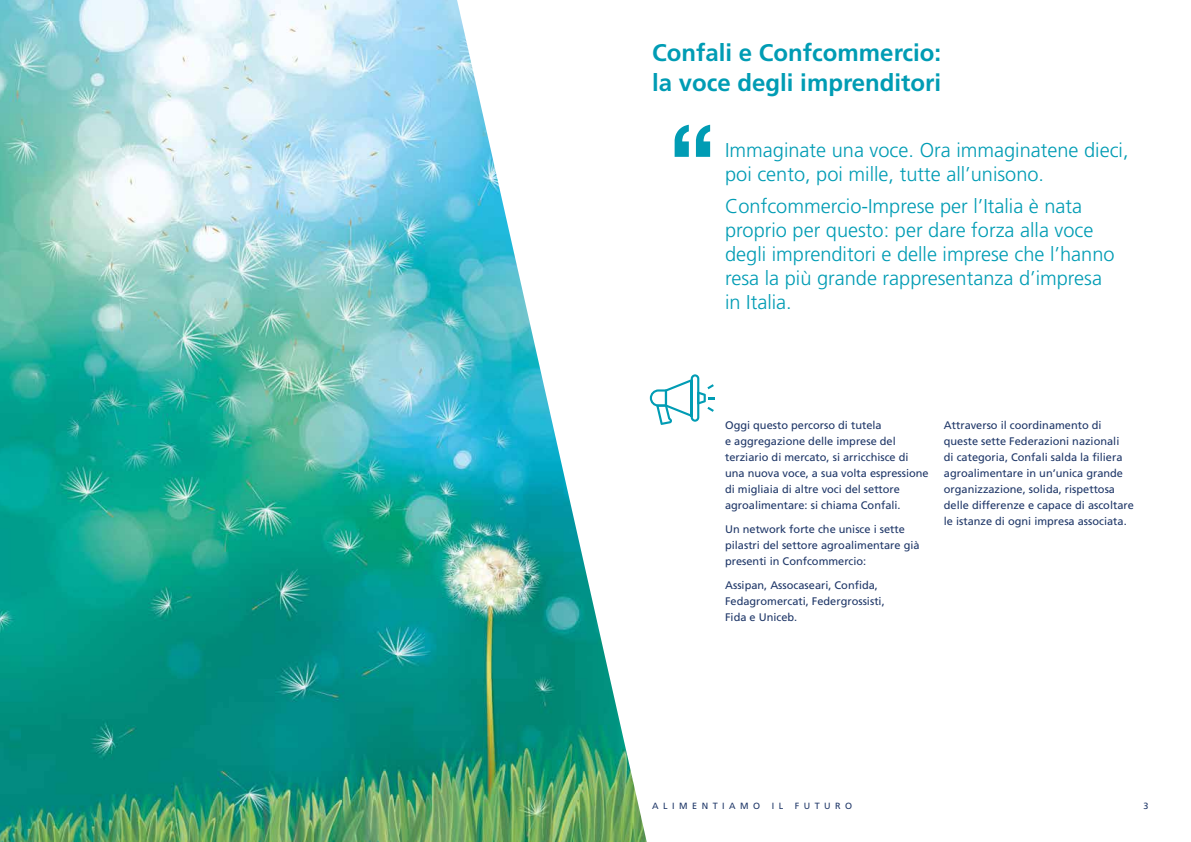
<style>
.page{position:relative;width:1191px;height:842px;background:#fff}
.page>*{position:absolute;margin:0;border:0;box-sizing:border-box;transform-origin:0 0}
.t1{font:700 100px "Helvetica Neue";color:#009cb4}
.t2{font:700 24px/30px "Frutiger LT Std";color:#009cb4}
.t3{font:300 20px/24px "Frutiger LT Std";color:#009cb4}
.t4{font:11px/16px "Frutiger LT Std";color:#1f3768}
.t5{font:9px "Frutiger LT Std";letter-spacing:.5em;color:#1f3768}
</style>
<div class="page">
<img style="left:0;top:0;width:647px;height:842px">
<svg style="left:650px;top:374px;width:64px;height:51px"></svg>
<hr style="left:690px;top:380px;width:3px;height:36px;background:#009cb4">
<h2 class="t2" style="left:652px;top:37px;width:290px">Confali e Confcommercio: la voce degli imprenditori</h2>
<h1 class="t1" style="left:669px;top:82px;width:48px">“</h1>
<h3 class="t3" style="left:725px;top:138px;width:405px">Immaginate una voce. Ora immaginatene dieci, poi cento, poi mille, tutte all’unisono.</h3>
<h3 class="t3" style="left:725px;top:195px;width:391px">Confcommercio-Imprese per l’Italia è nata proprio per questo: per dare forza alla voce degli imprenditori e delle imprese che l’hanno resa la più grande rappresentanza d’impresa in Italia.</h3>
<p class="t4" style="left:725px;top:417px;width:205px">Oggi questo percorso di tutela<br>e aggregazione delle imprese del terziario di mercato, si arricchisce di una nuova voce, a sua volta espressione di migliaia di altre voci del settore agroalimentare: si chiama Confali.</p>
<p class="t4" style="left:725px;top:521px;width:196px">Un network forte che unisce i sette pilastri del settore agroalimentare già presenti in Confcommercio:</p>
<p class="t4" style="left:725px;top:577px;width:161px">Assipan, Assocaseari, Confida,<br>Fedagromercati, Federgrossisti,<br>Fida e Uniceb.</p>
<p class="t4" style="left:944px;top:417px;width:191px">Attraverso il coordinamento di queste sette Federazioni nazionali<br>di categoria, Confali salda la filiera agroalimentare in un’unica grande organizzazione, solida, rispettosa delle differenze e capace di ascoltare le istanze di ogni impresa associata.</p>
<p class="t5" style="left:652px;top:801px;width:109px">ALIMENTIAMO</p>
<p class="t5" style="left:771px;top:801px;width:13px">I L</p>
<p class="t5" style="left:794px;top:801px;width:59px">FUTURO</p>
<p class="t5" style="left:1143px;top:801px;width:7px">3</p>
</div>
